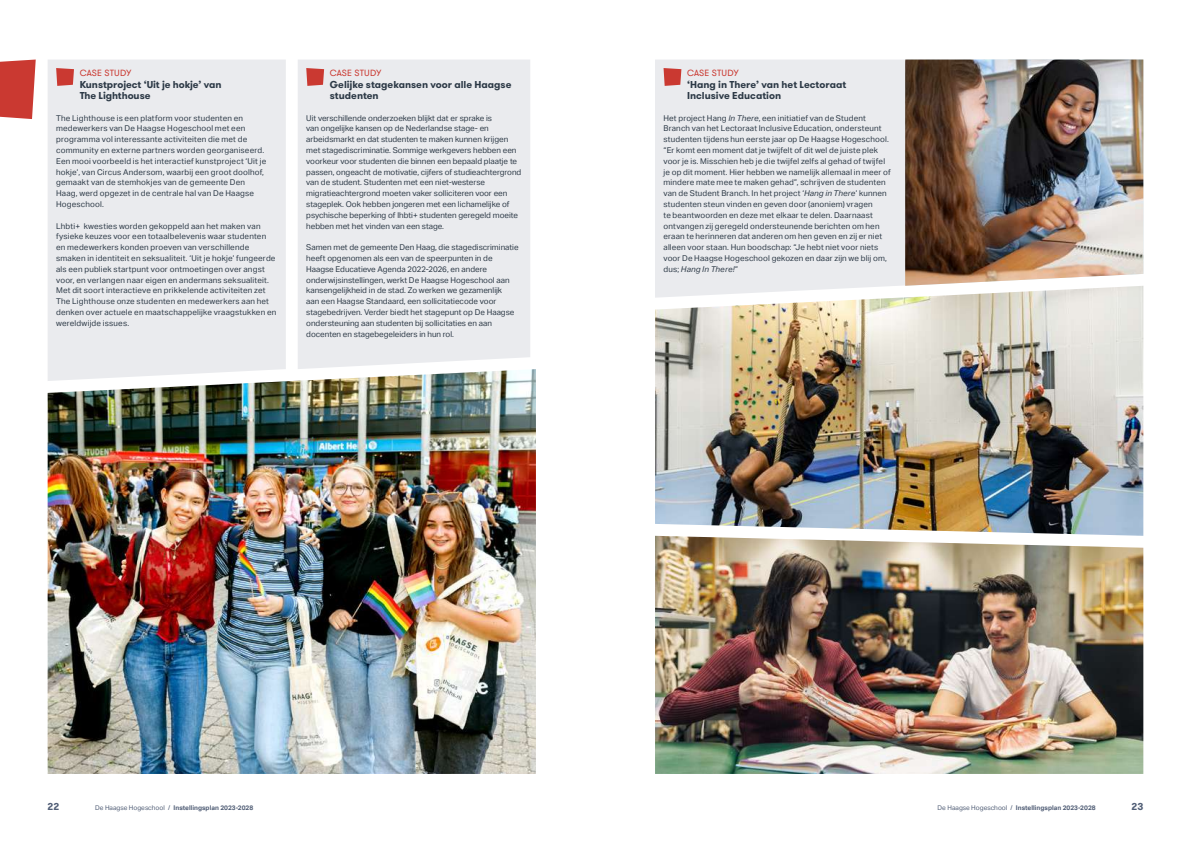
<style>
.page{position:relative;width:1191px;height:842px;background:#fff}
.page>*{position:absolute;margin:0;border:0;box-sizing:border-box;transform-origin:0 0}
.t1{font:700 10px/11.5px "GT Walsheim Pro";color:#2c3946}
.t2{font:700 10px "GT Walsheim Pro";color:#515e76}
.t3{font:9px "GT Walsheim Pro";letter-spacing:.01em;color:#ca3931}
.t4{font:8px/10.8px "Aktiv Grotesk";letter-spacing:.015em;color:#2c3946}
.t5{font:700 6.5px "Aktiv Grotesk";color:#515e76}
.s1{font-style:italic}
.s2{font-weight:400}
</style>
<div class="page">
<img style="left:655px;top:298px;width:488px;height:476px">
<img style="left:48px;top:369px;width:488px;height:405px">
<svg style="left:0;top:60px;width:36px;height:59px;background:#ce4a42"></svg>
<svg style="left:655px;top:60px;width:488px;height:238px;background:#eaebee"></svg>
<svg style="left:663px;top:68px;width:18px;height:18px"></svg>
<div style="left:48px;top:60px;width:238px;height:321px;background:#eaebee"></div>
<svg style="left:56px;top:68px;width:18px;height:18px"></svg>
<img style="left:905px;top:60px;width:238px;height:226px">
<div style="left:298px;top:60px;width:232px;height:309px;background:#eaebee"></div>
<svg style="left:306px;top:68px;width:18px;height:18px"></svg>
<p class="t3" style="left:80px;top:67px;width:53px">CASE STUDY</p>
<p class="t1" style="left:80px;top:78px;width:143px">Kunstproject ‘Uit je hokje’ van<br>The Lighthouse</p>
<p class="t4" style="left:56px;top:112px;width:212px">The Lighthouse is een platform voor studenten en medewerkers van De Haagse Hogeschool met een programma vol interessante activiteiten die met de community en externe partners worden georganiseerd.<br>Een mooi voorbeeld is het interactief kunstproject ‘Uit je hokje’, van Circus Andersom, waarbij een groot doolhof, gemaakt van de stemhokjes van de gemeente Den Haag, werd opgezet in de centrale hal van De Haagse Hogeschool.</p>
<p class="t4" style="left:56px;top:220px;width:222px">Lhbti+ kwesties worden gekoppeld aan het maken van fysieke keuzes voor een totaalbelevenis waar studenten en medewerkers konden proeven van verschillende smaken in identiteit en seksualiteit. ‘Uit je hokje’ fungeerde als een publiek startpunt voor ontmoetingen over angst voor, en verlangen naar eigen en andermans seksualiteit.<br>Met dit soort interactieve en prikkelende activiteiten zet The Lighthouse onze studenten en medewerkers aan het denken over actuele en maatschappelijke vraagstukken en wereldwijde issues.</p>
<p class="t3" style="left:330px;top:67px;width:53px">CASE STUDY</p>
<p class="t1" style="left:330px;top:78px;width:183px">Gelijke stagekansen voor alle Haagse studenten</p>
<p class="t4" style="left:306px;top:112px;width:217px">Uit verschillende onderzoeken blijkt dat er sprake is<br>van ongelijke kansen op de Nederlandse stage- en arbeidsmarkt en dat studenten te maken kunnen krijgen met stagediscriminatie. Sommige werkgevers hebben een voorkeur voor studenten die binnen een bepaald plaatje te passen, ongeacht de motivatie, cijfers of studieachtergrond van de student. Studenten met een niet-westerse migratieachtergrond moeten vaker solliciteren voor een stageplek. Ook hebben jongeren met een lichamelijke of psychische beperking of lhbti+ studenten geregeld moeite hebben met het vinden van een stage.</p>
<p class="t4" style="left:306px;top:242px;width:214px">Samen met de gemeente Den Haag, die stagediscriminatie heeft opgenomen als een van de speerpunten in de Haagse Educatieve Agenda 2022-2026, en andere onderwijsinstellingen, werkt De Haagse Hogeschool aan kansengelijkheid in de stad. Zo werken we gezamenlijk<br>aan een Haagse Standaard, een sollicitatiecode voor stagebedrijven. Verder biedt het stagepunt op De Haagse ondersteuning aan studenten bij sollicitaties en aan docenten en stagebegeleiders in hun rol.</p>
<p class="t3" style="left:687px;top:67px;width:53px">CASE STUDY</p>
<p class="t1" style="left:687px;top:78px;width:161px">‘Hang in There’ van het Lectoraat<br>Inclusive Education</p>
<p class="t4" style="left:663px;top:112px;width:229px">Het project Hang <span class="s1">In There</span>, een initiatief van de Student Branch van het Lectoraat Inclusive Education, ondersteunt studenten tijdens hun eerste jaar op De Haagse Hogeschool. “Er komt een moment dat je twijfelt of dit wel de juiste plek voor je is. Misschien heb je die twijfel zelfs al gehad of twijfel je op dit moment. Hier hebben we namelijk allemaal in meer of mindere mate mee te maken gehad”, schrijven de studenten van de Student Branch. In het project ‘<span class="s1">Hang in There</span>’ kunnen studenten steun vinden en geven door (anoniem) vragen<br>te beantwoorden en deze met elkaar te delen. Daarnaast ontvangen zij geregeld ondersteunende berichten om hen eraan te herinneren dat anderen om hen geven en zij er niet alleen voor staan. Hun boodschap: “Je hebt niet voor niets voor De Haagse Hogeschool gekozen en daar zijn we blij om, dus; <span class="s1">Hang In There!</span>”</p>
<p class="t2" style="left:48px;top:800px;width:13px">22</p>
<p class="t5" style="left:95px;top:804px;width:160px"><span class="s2">De Haagse Hogeschool /</span> Instellingsplan 2023-2028</p>
<p class="t5" style="left:937px;top:804px;width:160px"><span class="s2">De Haagse Hogeschool /</span> Instellingsplan 2023-2028</p>
<p class="t2" style="left:1131px;top:800px;width:13px">23</p>
</div>
